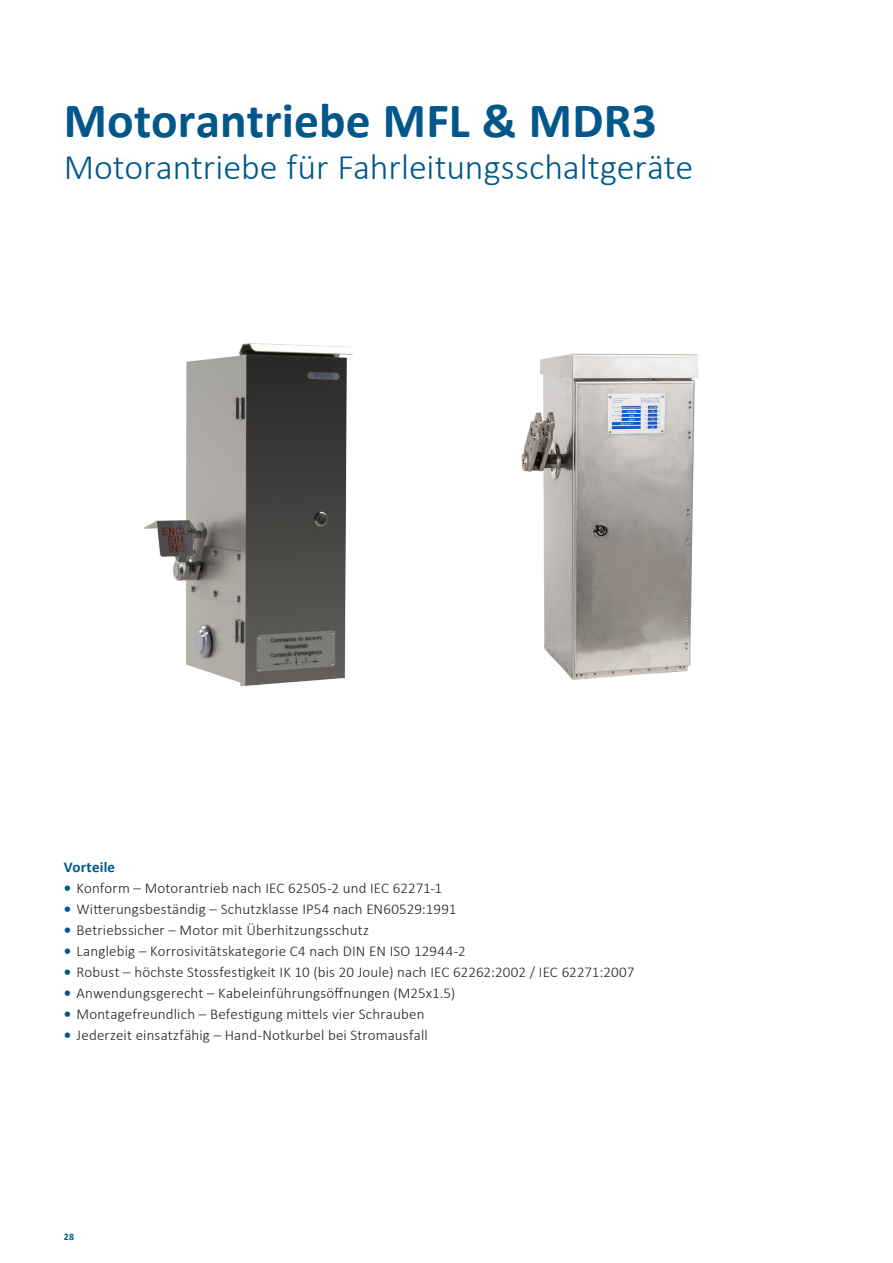
<style>
.page{position:relative;width:893px;height:1263px;background:#fff}
.page>*{position:absolute;margin:0;border:0;box-sizing:border-box;transform-origin:0 0}
._07_Headline_1{font:700 49.5px "Calibri";letter-spacing:.005em;color:#01578a}
._08_Headline_2{font:300 36px "Calibri";color:#01578a}
.t1{font:300 15px "Calibri";letter-spacing:.01em;color:#231f20}
._10_Headline_Copy{font:700 15px "Calibri";letter-spacing:.015em;color:#01578a}
.t2{font:700 9.75px "Calibri";color:#01578a}
.s1{font-weight:700;color:#01578a}
</style>
<div class="page">
<img style="left:521px;top:353px;width:178px;height:327px">
<img style="left:144px;top:343px;width:209px;height:343px">
<p class="_07_Headline_1" style="left:64px;top:89px;width:595px">Motorantriebe MFL &amp; MDR3</p>
<p class="_08_Headline_2" style="left:64px;top:145px;width:631px">Motorantriebe für Fahrleitungsschaltgeräte</p>
<p class="_10_Headline_Copy" style="left:64px;top:857px;width:53px">Vorteile</p>
<p class="t1" style="left:64px;top:879px;width:380px"><span class="s1">•</span> Konform – Motorantrieb nach IEC 62505-2 und IEC 62271-1</p>
<p class="t1" style="left:64px;top:900px;width:394px"><span class="s1">•</span> Witterungsbeständig – Schutzklasse IP54 nach EN60529:1991</p>
<p class="t1" style="left:64px;top:921px;width:307px"><span class="s1">•</span> Betriebssicher – Motor mit Überhitzungsschutz</p>
<p class="t1" style="left:64px;top:942px;width:403px"><span class="s1">•</span> Langlebig – Korrosivitätskategorie C4 nach DIN EN ISO 12944-2</p>
<p class="t1" style="left:64px;top:963px;width:572px"><span class="s1">•</span> Robust – höchste Stossfestigkeit IK 10 (bis 20 Joule) nach IEC 62262:2002 / IEC 62271:2007</p>
<p class="t1" style="left:64px;top:984px;width:393px"><span class="s1">•</span> Anwendungsgerecht – Kabeleinführungsöffnungen (M25x1.5)</p>
<p class="t1" style="left:64px;top:1005px;width:362px"><span class="s1">•</span> Montagefreundlich – Befestigung mittels vier Schrauben</p>
<p class="t1" style="left:64px;top:1026px;width:365px"><span class="s1">•</span> Jederzeit einsatzfähig – Hand-Notkurbel bei Stromausfall</p>
<p class="t2" style="left:64px;top:1230px;width:12px">28</p>
</div>
